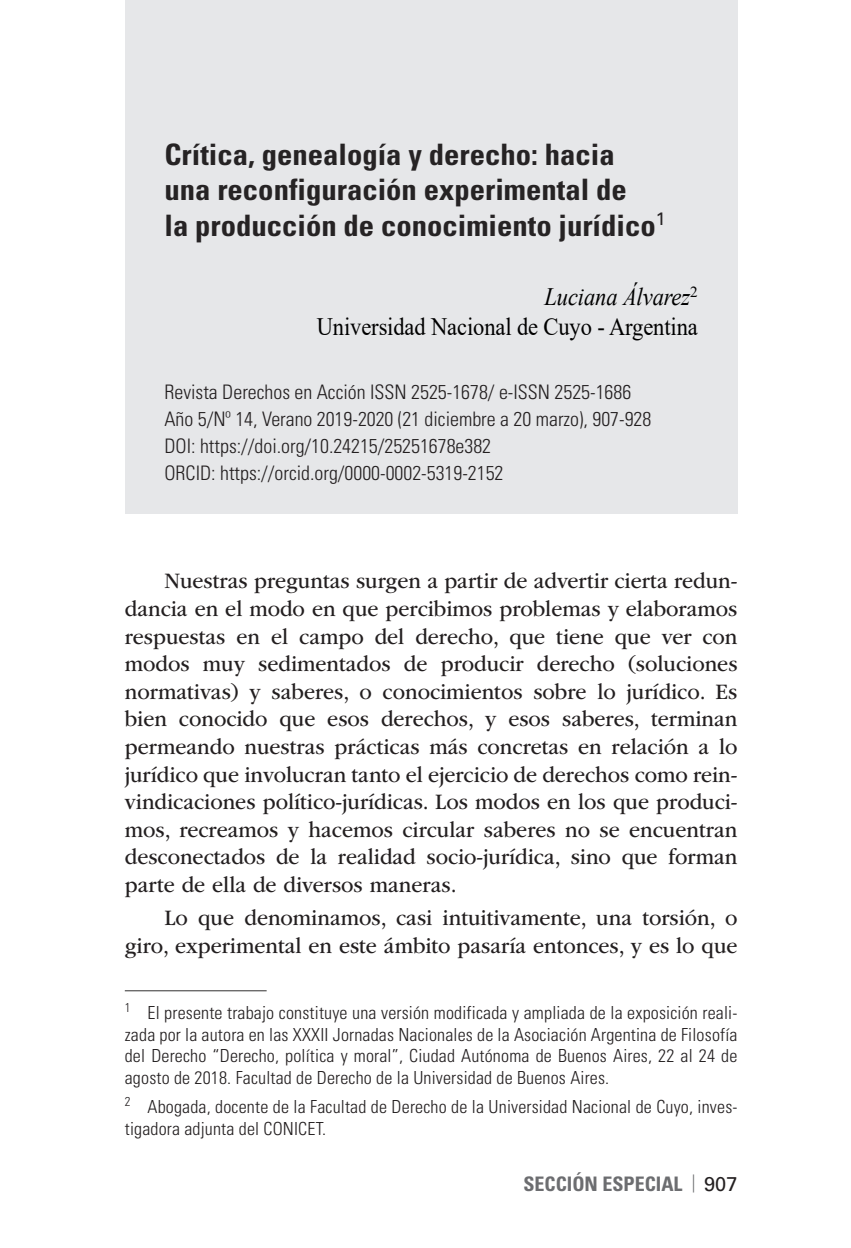
<style>
.page{position:relative;width:851px;height:1248px;background:#fff}
.page>*{position:absolute;margin:0;border:0;box-sizing:border-box;transform-origin:0 0}
.titulo-articulo{font:700 condensed 29.6px/35.2px "Univers";color:#262324;scale:1.04 1}
.autor-universidad{font:25px/30px "Times New Roman";letter-spacing:-.005em;color:#000;text-align:right;scale:.9 1}
.texto-base{font:23px/27.6px "ITC Garamond Std";color:#231f20;text-align:justify;scale:.94 1}
.datos-articulo{font:300 condensed 20px "Univers";color:#231f20}
.t1{font:700 condensed 20px "Univers";color:#6c6d70}
.nota-pie{font:300 condensed 18px/21.6px "Univers";letter-spacing:.01em;color:#231f20;text-align:justify}
.s1{font-style:italic}
.s2{font-stretch:normal;font-size:18px}
.s3{font-weight:400;font-stretch:normal;color:#231f20}
</style>
<div class="page">
<div style="left:125px;top:0;width:612px;height:513px;background:#e6e7e9"></div>
<hr style="left:125px;top:990px;width:141px;height:1px;background:#312f30">
<p class="titulo-articulo" style="left:164px;top:137px;width:483px">Crítica, genealogía y derecho: hacia una reconfiguración experimental de<br>la producción de conocimiento jurídico<sup>1</sup></p>
<p class="autor-universidad" style="left:317px;top:281px;width:425px"><span class="s1">Luciana Álvarez</span><sup>2<br></sup>Universidad Nacional de Cuyo - Argentina</p>
<p class="datos-articulo" style="left:164px;top:380px;width:468px">Revista Derechos en Acción ISSN 2525-1678/ e-ISSN 2525-1686</p>
<p class="datos-articulo" style="left:164px;top:407px;width:488px">Año 5/Nº 14, Verano 2019-2020 (21 diciembre a 20 marzo), 907-928</p>
<p class="datos-articulo" style="left:164px;top:433px;width:328px">DOI: https://doi.org/10.24215/25251678e382</p>
<p class="datos-articulo" style="left:164px;top:460px;width:340px">ORCID: https://orcid.org/0000-0002-5319-2152</p>
<p class="texto-base" style="left:125px;top:567px;width:653px;text-indent:40px">Nuestras preguntas surgen a partir de advertir cierta redun&shy;dancia en el modo en que percibimos problemas y elaboramos respuestas en el campo del derecho, que tiene que ver con modos muy sedimentados de producir derecho (soluciones normativas) y saberes, o conocimientos sobre lo jurídico. Es bien conocido que esos derechos, y esos saberes, terminan permeando nuestras prácticas más concretas en relación a lo jurídico que involucran tanto el ejercicio de derechos como rein&shy;vindicaciones político-jurídicas. Los modos en los que produci&shy;mos, recreamos y hacemos circular saberes no se encuentran desconectados de la realidad socio-jurídica, sino que forman parte de ella de diversos maneras.</p>
<p class="texto-base" style="left:125px;top:904px;width:653px;text-align:right">Lo que denominamos, casi intuitivamente, una torsión, o giro, experimental en este ámbito pasaría entonces, y es lo que</p>
<p class="nota-pie" style="left:125px;top:1001px;width:614px"><sup>1</sup> El presente trabajo constituye una versión modificada y ampliada de la exposición reali&shy;zada por la autora en las XXXII Jornadas Nacionales de la Asociación Argentina de Filosofía del Derecho “Derecho, política y moral”, Ciudad Autónoma de Buenos Aires, 22 al 24 de agosto de 2018. Facultad de Derecho de la Universidad de Buenos Aires.</p>
<p class="nota-pie" style="left:125px;top:1095px;width:614px"><sup>2</sup> Abogada, docente de la Facultad de Derecho de la Universidad Nacional de Cuyo, inves&shy;tigadora adjunta del CONICET.</p>
<p class="t1" style="left:523px;top:1171px;width:215px">SECCIÓN ESPECIAL <span class="s2">|</span> <span class="s3">907</span></p>
</div>
